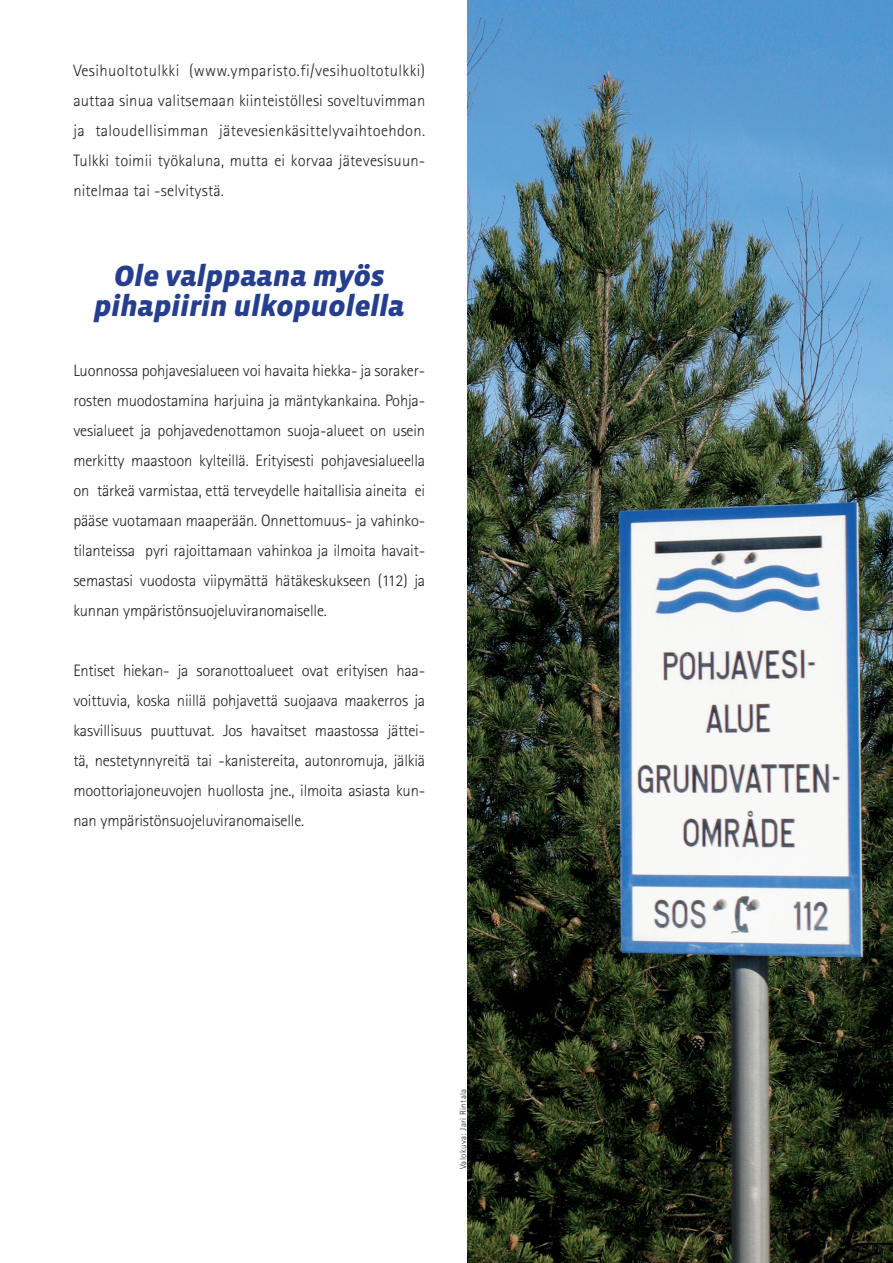
<style>
.page{position:relative;width:893px;height:1263px;background:#fff}
.page>*{position:absolute;margin:0;border:0;box-sizing:border-box;transform-origin:0 0}
.Leipis{font:italic 900 30px "Vista Sans";color:#253f8e}
.Leipis-2{font:300 16.5px/30px "Rotis Sans Serif";letter-spacing:-.01em;color:#231f20;text-align:justify}
.t1{font:300 9px "Rotis Sans Serif";letter-spacing:.04em;color:#231f20}
</style>
<div class="page">
<img style="left:468px;top:0;width:425px;height:1263px">
<p class="Leipis-2" style="left:73px;top:56px;width:353px">Vesihuoltotulkki (www.ymparisto.fi/vesihuoltotulkki) auttaa sinua valitsemaan kiinteistöllesi soveltuvimman ja taloudellisimman jätevesienkäsittelyvaihtoehdon.<br>Tulkki toimii työkaluna, mutta ei korvaa jätevesisuun&shy;nitelmaa tai -selvitystä.</p>
<p class="Leipis" style="left:114px;top:261px;width:272px">Ole valppaana myös</p>
<p class="Leipis" style="left:94px;top:291px;width:312px">pihapiirin ulkopuolella</p>
<p class="Leipis-2" style="left:73px;top:356px;width:353px">Luonnossa pohjavesialueen voi havaita hiekka- ja soraker&shy;rosten muodostamina harjuina ja mäntykankaina. Pohja&shy;vesialueet ja pohjavedenottamon suoja-alueet on usein merkitty maastoon kylteillä. Erityisesti pohjavesialueella on tärkeä varmistaa, että terveydelle haitallisia aineita ei pääse vuotamaan maaperään. Onnettomuus- ja vahinko&shy;tilanteissa pyri rajoittamaan vahinkoa ja ilmoita havait&shy;semastasi vuodosta viipymättä hätäkeskukseen (112) ja kunnan ympäristönsuojeluviranomaiselle.</p>
<p class="Leipis-2" style="left:73px;top:656px;width:353px">Entiset hiekan- ja soranottoalueet ovat erityisen haa&shy;voittuvia, koska niillä pohjavettä suojaava maakerros ja kasvillisuus puuttuvat. Jos havaitset maastossa jättei&shy;tä, nestetynnyreitä tai -kanistereita, autonromuja, jälkiä moottoriajoneuvojen huollosta jne., ilmoita asiasta kun&shy;nan ympäristönsuojeluviranomaiselle.</p>
<p class="t1" style="left:458px;top:1169px;width:82px;rotate:-90deg">Valokuva: Jari Rintala</p>
</div>
